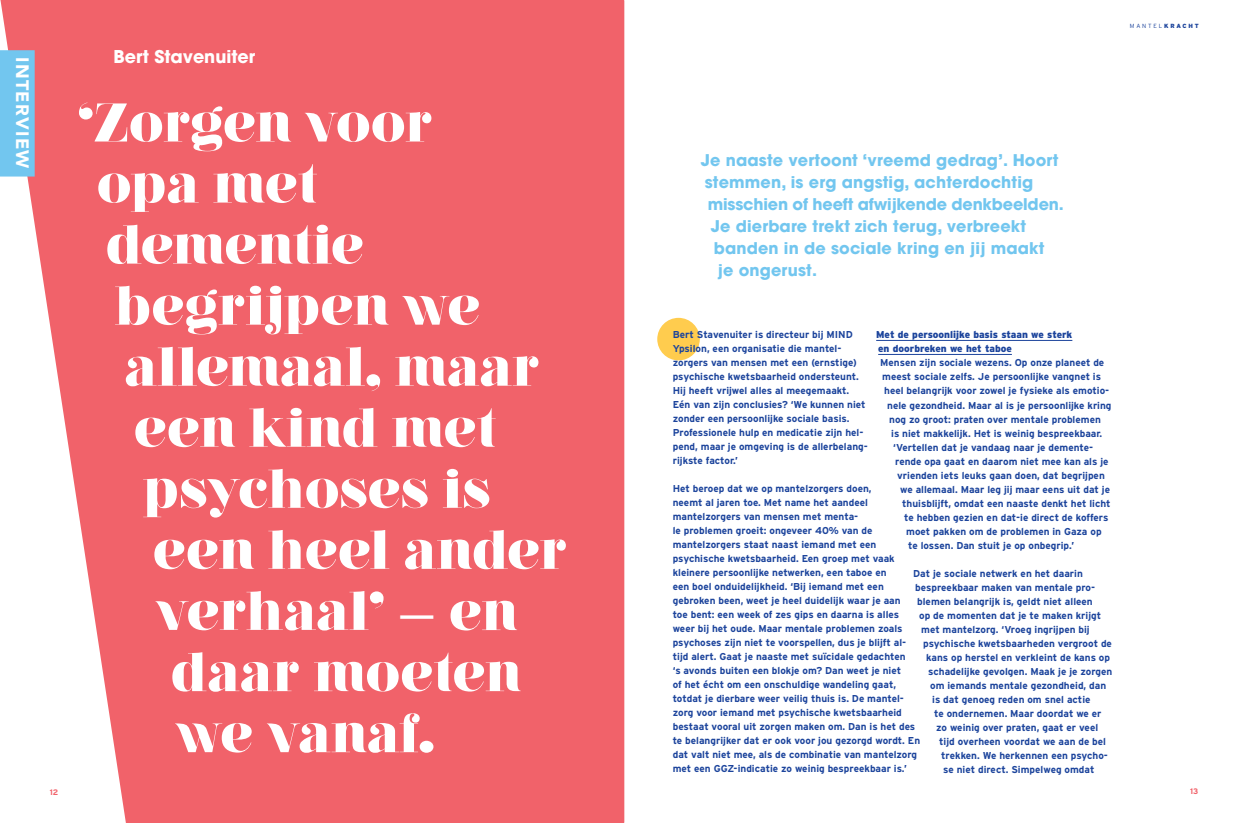
<style>
.page{position:relative;width:1248px;height:823px;background:#fff}
.page>*{position:absolute;margin:0;border:0;box-sizing:border-box;transform-origin:0 0}
.t1{font:900 54.3px "Nouvelle Vague For AB";color:#fff}
.t2{font:900 18px "Avenir";letter-spacing:.075em;color:#fff}
.t3{font:700 17.5px "Avant Garde";color:#fff}
.t4{font:700 16px "Avant Garde";letter-spacing:.01em;color:#72c6ef}
.t5{font:700 16px "Avant Garde";letter-spacing:-.01em;color:#72c6ef}
.t6{font:700 10px/14px "Interstate";color:#1c449c}
.t7{font:900 10px/14px "Interstate";color:#1c449c}
.t8{font:700 8px "Interstate";color:#f1626a}
.t9{font:300 6px "Interstate";letter-spacing:.3em;color:#1c449c}
.s1{font-weight:900}
</style>
<div class="page">
<div style="left:657px;top:317px;width:42px;height:43px;background:#ffcc4e;border-radius:50%"></div>
<hr style="left:876px;top:340px;width:196px;height:1px;background:#1c449c">
<hr style="left:878px;top:354px;width:133px;height:1px;background:#1c449c">
<svg style="left:0;top:0;width:624px;height:822px;fill:#f1626a"></svg>
<div style="left:0;top:50px;width:35px;height:126px;background:#72c6ef"></div>
<h2 class="t2" style="left:38px;top:57px;width:113px;rotate:90deg">INTERVIEW</h2>
<p class="t8" style="left:50px;top:787px;width:10px">12</p>
<h3 class="t3" style="left:114px;top:45px;width:143px">Bert Stavenuiter</h3>
<h1 class="t1" style="left:78px;top:90px;width:356px">‘Zorgen voor</h1>
<h1 class="t1" style="left:97px;top:151px;width:222px">opa met</h1>
<h1 class="t1" style="left:106px;top:212px;width:260px">dementie</h1>
<h1 class="t1" style="left:114px;top:273px;width:367px">begrijpen we</h1>
<h1 class="t1" style="left:124px;top:334px;width:417px">allemaal, maar</h1>
<h1 class="t1" style="left:134px;top:395px;width:364px">een kind met</h1>
<h1 class="t1" style="left:143px;top:456px;width:349px">psychoses is</h1>
<h1 class="t1" style="left:153px;top:517px;width:415px">een heel ander</h1>
<h1 class="t1" style="left:155px;top:578px;width:363px">verhaal’ — en</h1>
<h1 class="t1" style="left:171px;top:639px;width:351px">daar moeten</h1>
<h1 class="t1" style="left:175px;top:700px;width:261px">we vanaf.</h1>
<p class="t9" style="left:1129px;top:23px;width:70px">MANTEL<span class="s1">KRACHT</span></p>
<h3 class="t4" style="left:700px;top:150px;width:359px">Je naaste vertoont ‘vreemd gedrag’. Hoort</h3>
<h3 class="t4" style="left:704px;top:172px;width:330px">stemmen, is erg angstig, achterdochtig</h3>
<h3 class="t5" style="left:707px;top:194px;width:357px">misschien of heeft afwijkende denkbeelden.</h3>
<h3 class="t4" style="left:710px;top:216px;width:317px">Je dierbare trekt zich terug, verbreekt</h3>
<h3 class="t4" style="left:713px;top:238px;width:332px">banden in de sociale kring en jij maakt</h3>
<h3 class="t4" style="left:717px;top:260px;width:101px">je ongerust.</h3>
<p class="t6" style="left:672px;top:327px;width:197px">Bert Stavenuiter is directeur bij MIND Ypsilon, een organisatie die mantel&shy;zorgers van mensen met een (ernstige) psychische kwetsbaarheid ondersteunt.<br>Hij heeft vrijwel alles al meegemaakt.<br>Eén van zijn conclusies? ‘We kunnen niet zonder een persoonlijke sociale basis.<br>Professionele hulp en medicatie zijn hel&shy;pend, maar je omgeving is de allerbelang&shy;rijkste factor.’</p>
<p class="t6" style="left:672px;top:481px;width:249px">Het beroep dat we op mantelzorgers doen,<br>neemt al jaren toe. Met name het aandeel mantelzorgers van mensen met menta-<br>le problemen groeit: ongeveer 40% van de mantelzorgers staat naast iemand met een psychische kwetsbaarheid. Een groep met vaak kleinere persoonlijke netwerken, een taboe en<br>een boel onduidelijkheid. ‘Bij iemand met een gebroken been, weet je heel duidelijk waar je aan<br>toe bent: een week of zes gips en daarna is alles weer bij het oude. Maar mentale problemen zoals psychoses zijn niet te voorspellen, dus je blijft al&shy;tijd alert. Gaat je naaste met suïcidale gedachten<br>‘s avonds buiten een blokje om? Dan weet je niet<br>of het écht om een onschuldige wandeling gaat, totdat je dierbare weer veilig thuis is. De mantel&shy;zorg voor iemand met psychische kwetsbaarheid bestaat vooral uit zorgen maken om. Dan is het des te belangrijker dat er ook voor jou gezorgd wordt. En dat valt niet mee, als de combinatie van mantelzorg met een GGZ-indicatie zo weinig bespreekbaar is.’</p>
<p class="t7" style="left:876px;top:327px;width:198px">Met de persoonlijke basis staan we sterk en doorbreken we het taboe</p>
<p class="t6" style="left:880px;top:355px;width:226px">Mensen zijn sociale wezens. Op onze planeet de</p>
<p class="t6" style="left:882px;top:369px;width:220px">meest sociale zelfs. Je persoonlijke vangnet is</p>
<p class="t6" style="left:884px;top:383px;width:227px">heel belangrijk voor zowel je fysieke als emotio-</p>
<p class="t6" style="left:887px;top:397px;width:226px">nele gezondheid. Maar al is je persoonlijke kring</p>
<p class="t6" style="left:889px;top:411px;width:213px">nog zo groot: praten over mentale problemen</p>
<p class="t6" style="left:891px;top:425px;width:212px">is niet makkelijk. Het is weinig bespreekbaar.</p>
<p class="t6" style="left:893px;top:439px;width:201px">‘Vertellen dat je vandaag naar je demente-</p>
<p class="t6" style="left:895px;top:453px;width:215px">rende opa gaat en daarom niet mee kan als je</p>
<p class="t6" style="left:897px;top:467px;width:209px">vrienden iets leuks gaan doen, dat begrijpen</p>
<p class="t6" style="left:900px;top:481px;width:211px">we allemaal. Maar leg jij maar eens uit dat je</p>
<p class="t6" style="left:902px;top:495px;width:210px">thuisblijft, omdat een naaste denkt het licht</p>
<p class="t6" style="left:904px;top:509px;width:206px">te hebben gezien en dat-ie direct de koffers</p>
<p class="t6" style="left:906px;top:523px;width:197px">moet pakken om de problemen in Gaza op</p>
<p class="t6" style="left:908px;top:537px;width:167px">te lossen. Dan stuit je op onbegrip.’</p>
<p class="t6" style="left:913px;top:565px;width:171px">Dat je sociale netwerk en het daarin</p>
<p class="t6" style="left:915px;top:579px;width:181px">bespreekbaar maken van mentale pro-</p>
<p class="t6" style="left:917px;top:593px;width:177px">blemen belangrijk is, geldt niet alleen</p>
<p class="t6" style="left:919px;top:607px;width:183px">op de momenten dat je te maken krijgt</p>
<p class="t6" style="left:921px;top:621px;width:170px">met mantelzorg. ‘Vroeg ingrijpen bij</p>
<p class="t6" style="left:923px;top:635px;width:190px">psychische kwetsbaarheden vergroot de</p>
<p class="t6" style="left:926px;top:649px;width:185px">kans op herstel en verkleint de kans op</p>
<p class="t6" style="left:928px;top:663px;width:186px">schadelijke gevolgen. Maak je je zorgen</p>
<p class="t6" style="left:930px;top:677px;width:177px">om iemands mentale gezondheid, dan</p>
<p class="t6" style="left:932px;top:691px;width:160px">is dat genoeg reden om snel actie</p>
<p class="t6" style="left:934px;top:705px;width:169px">te ondernemen. Maar doordat we er</p>
<p class="t6" style="left:936px;top:719px;width:163px">zo weinig over praten, gaat er veel</p>
<p class="t6" style="left:939px;top:733px;width:168px">tijd overheen voordat we aan de bel</p>
<p class="t6" style="left:941px;top:747px;width:168px">trekken. We herkennen een psycho-</p>
<p class="t6" style="left:943px;top:761px;width:153px">se niet direct. Simpelweg omdat</p>
<p class="t8" style="left:1190px;top:786px;width:10px">13</p>
</div>
